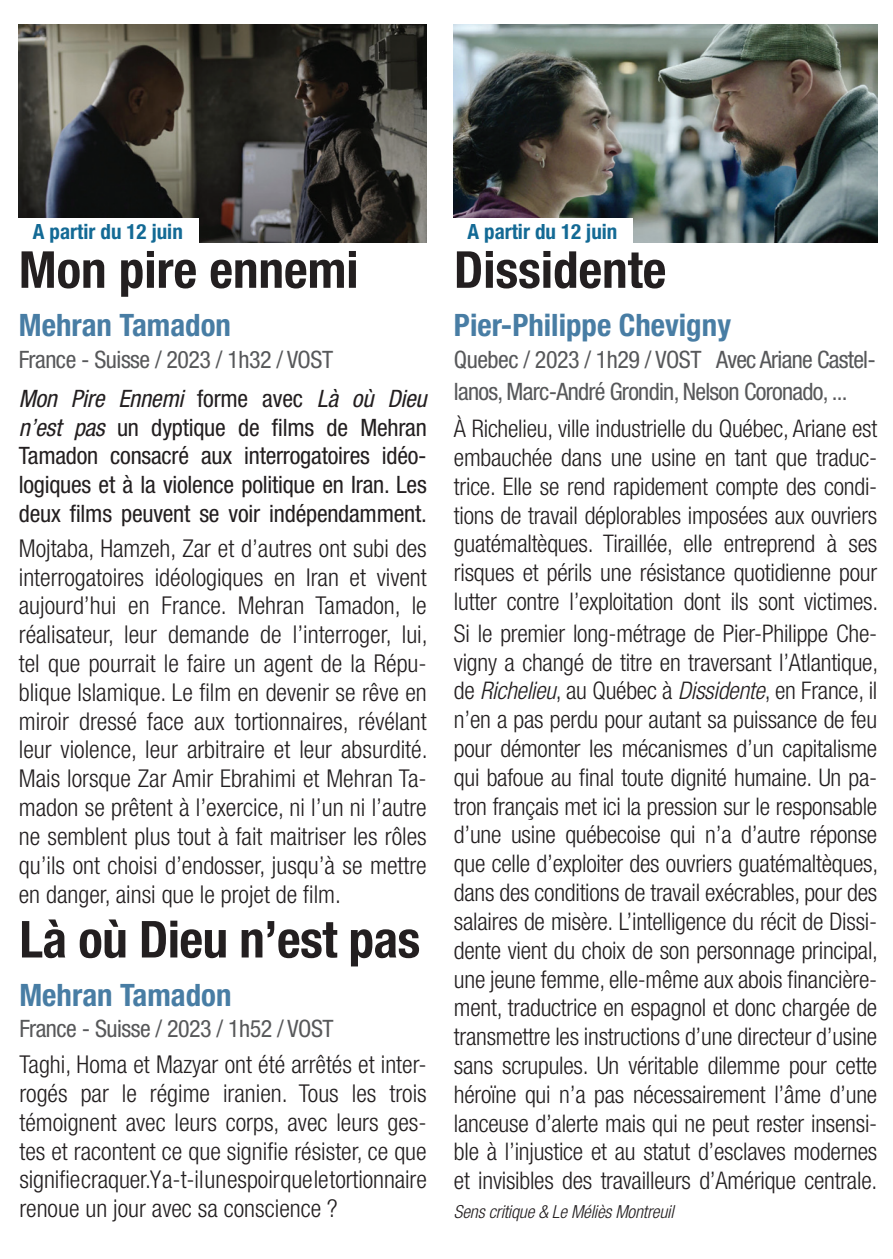
<style>
.page{position:relative;width:893px;height:1259px;background:#fff}
.page>*{position:absolute;margin:0;border:0;box-sizing:border-box;transform-origin:0 0}
.t1{font:700 condensed 51px "Helvetica Neue LT Std";color:#231f20}
.t2{font:700 condensed 30.9px "Helvetica Neue LT Std";color:#487da4}
.t3{font:300 condensed 24.6px/28.8px "Helvetica Neue LT Std";color:#231f20;text-align:justify}
.t4{font:300 condensed 24.3px/28.8px "Helvetica Neue LT Std";letter-spacing:-.01em;color:#231f20;text-align:justify}
.t5{font:condensed 24px/28.8px "Helvetica Neue LT Std";letter-spacing:-.01em;color:#231f20;text-align:justify}
.t6{font:condensed 24px/31.8px "Helvetica Neue LT Std";letter-spacing:-.02em;color:#57585a}
.t7{font:700 condensed 21px "Helvetica Neue LT Std";color:#136a95}
.t8{font:italic 300 condensed 18px "Helvetica Neue LT Std";letter-spacing:-.01em;color:#231f20}
.s1{font-style:italic}
</style>
<div class="page">
<img style="left:19px;top:24px;width:408px;height:218px">
<div style="left:17px;top:218px;width:181px;height:26px;background:#fff"></div>
<img style="left:454px;top:24px;width:424px;height:218px">
<div style="left:452px;top:218px;width:181px;height:26px;background:#fff"></div>
<p class="t7" style="left:33px;top:219px;width:151px">A partir du 12 juin</p>
<h1 class="t1" style="left:19px;top:239px;width:341px">Mon pire ennemi</h1>
<p class="t2" style="left:19px;top:306px;width:214px">Mehran Tamadon</p>
<p class="t6" style="left:19px;top:343px;width:316px">France - Suisse / 2023 / 1h32 / VOST</p>
<p class="t5" style="left:19px;top:384px;width:409px"><span class="s1">Mon Pire Ennemi</span> forme avec <span class="s1">Là où Dieu n’est pas</span> un dyptique de films de Mehran Tamadon consacré aux interrogatoires idéo&shy;logiques et à la violence politique en Iran. Les deux films peuvent se voir indépendamment.</p>
<p class="t3" style="left:19px;top:533px;width:410px">Mojtaba, Hamzeh, Zar et d’autres ont subi des interrogatoires idéologiques en Iran et vivent aujourd’hui en France. Mehran Tamadon, le réalisateur, leur demande de l’interroger, lui, tel que pourrait le faire un agent de la Répu&shy;blique Islamique. Le film en devenir se rêve en miroir dressé face aux tortionnaires, révélant leur violence, leur arbitraire et leur absurdité.<br>Mais lorsque Zar Amir Ebrahimi et Mehran Ta&shy;madon se prêtent à l’exercice, ni l’un ni l’autre ne semblent plus tout à fait maitriser les rôles qu’ils ont choisi d’endosser, jusqu’à se mettre en danger, ainsi que le projet de film.</p>
<h1 class="t1" style="left:19px;top:908px;width:402px">Là où Dieu n’est pas</h1>
<p class="t2" style="left:19px;top:975px;width:214px">Mehran Tamadon</p>
<p class="t6" style="left:19px;top:1012px;width:316px">France - Suisse / 2023 / 1h52 / VOST</p>
<p class="t3" style="left:19px;top:1050px;width:409px">Taghi, Homa et Mazyar ont été arrêtés et inter&shy;rogés par le régime iranien. Tous les trois témoignent avec leurs corps, avec leurs ges&shy;tes et racontent ce que signifie résister, ce que signifie craquer. Y a-t-il un espoir que le tortionnaire renoue un jour avec sa conscience ?</p>
<p class="t7" style="left:467px;top:219px;width:151px">A partir du 12 juin</p>
<h1 class="t1" style="left:454px;top:239px;width:214px">Dissidente</h1>
<p class="t2" style="left:454px;top:306px;width:279px">Pier-Philippe Chevigny</p>
<p class="t6" style="left:454px;top:343px;width:423px">Quebec / 2023 / 1h29 / VOST Avec Ariane Castel&shy;lanos, Marc-André Grondin, Nelson Coronado, ...</p>
<p class="t4" style="left:454px;top:414px;width:426px">À Richelieu, ville industrielle du Québec, Ariane est embauchée dans une usine en tant que traduc&shy;trice. Elle se rend rapidement compte des condi&shy;tions de travail déplorables imposées aux ouvriers guatémaltèques. Tiraillée, elle entreprend à ses risques et périls une résistance quotidienne pour lutter contre l’exploitation dont ils sont victimes.</p>
<p class="t4" style="left:454px;top:618px;width:426px">Si le premier long-métrage de Pier-Philippe Che&shy;vigny a changé de titre en traversant l’Atlantique, de <span class="s1">Richelieu</span>, au Québec à <span class="s1">Dissidente</span>, en France, il n’en a pas perdu pour autant sa puissance de feu pour démonter les mécanismes d’un capitalisme qui bafoue au final toute dignité humaine. Un pa&shy;tron français met ici la pression sur le responsable d’une usine québecoise qui n’a d’autre réponse que celle d’exploiter des ouvriers guatémaltèques, dans des conditions de travail exécrables, pour des salaires de misère. L’intelligence du récit de Dissi&shy;dente vient du choix de son personnage principal, une jeune femme, elle-même aux abois financière&shy;ment, traductrice en espagnol et donc chargée de transmettre les instructions d’une directeur d’usine sans scrupules. Un véritable dilemme pour cette héroïne qui n’a pas nécessairement l’âme d’une lanceuse d’alerte mais qui ne peut rester insensi&shy;ble à l’injustice et au statut d’esclaves modernes et invisibles des travailleurs d’Amérique centrale.</p>
<p class="t8" style="left:454px;top:1201px;width:221px">Sens critique &amp; Le Méliès Montreuil</p>
</div>
